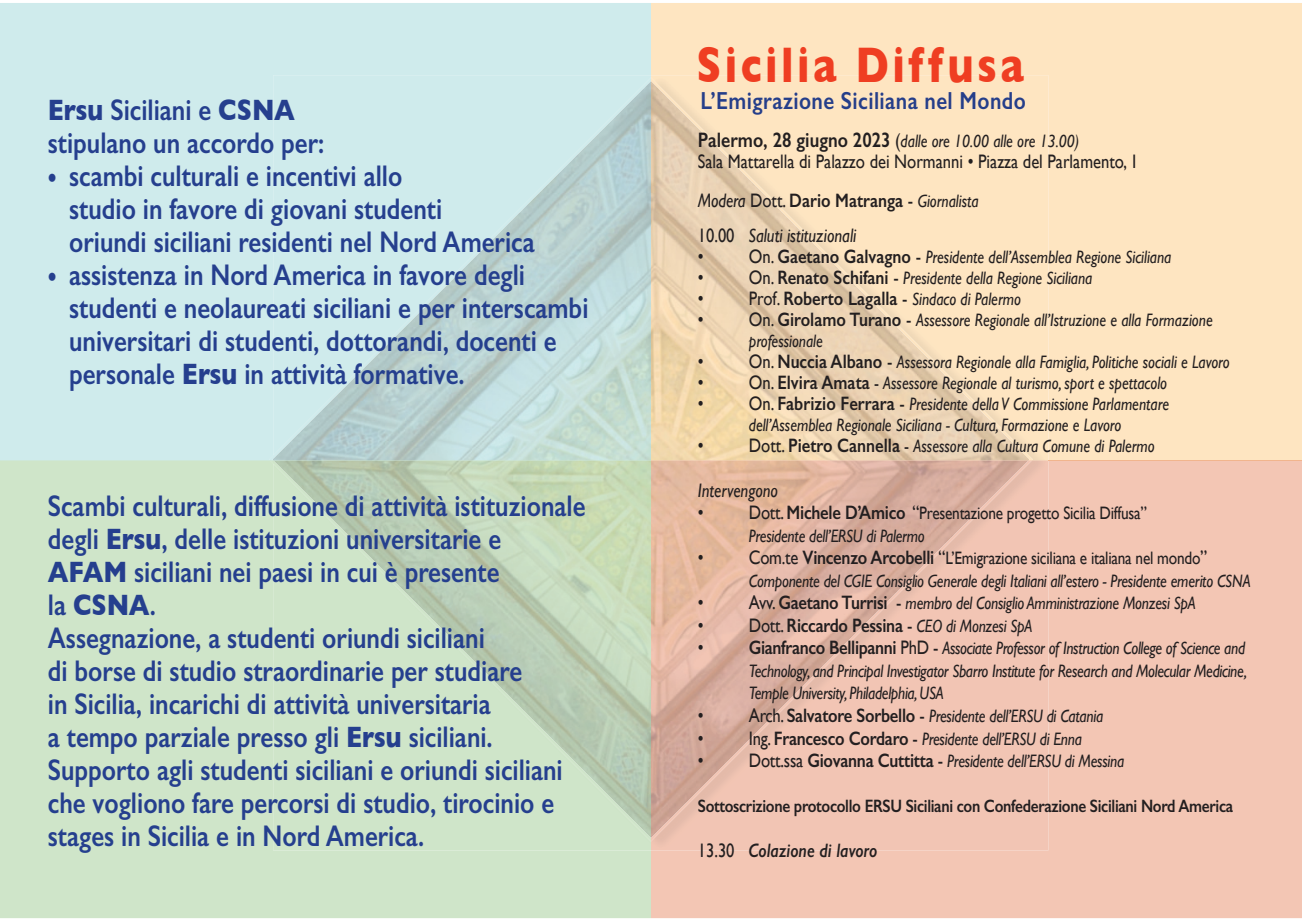
<style>
.page{position:relative;width:1302px;height:919px;background:#fff}
.page>*{position:absolute;margin:0;border:0;box-sizing:border-box;transform-origin:0 0}
.t1{font:700 51px "Gill Sans";letter-spacing:.085em;color:#ef3e22;scale:.8 1}
.t2{font:600 30px/33px "Gill Sans";color:#253f8e;scale:.83 1}
.t3{font:600 24.75px "Gill Sans";letter-spacing:.02em;color:#253e8a;scale:.85 1}
.t4{font:19.5px/39px "Gill Sans";color:#231f20;scale:.85 1}
.t5{font:600 19.5px "Gill Sans";letter-spacing:-.015em;color:#231f20;scale:.85 1}
.t6{font:italic 19.5px "Gill Sans";color:#231f20;scale:.85 1}
.t7{font:italic 600 19.5px "Gill Sans";color:#231f20;scale:.85 1}
.t8{font:italic 18px/22.5px "Gill Sans";color:#231f20;scale:.85 1}
.t9{font:18px/22.5px "Gill Sans";letter-spacing:-.015em;color:#231f20;scale:.85 1}
.t10{font:600 18px "Gill Sans";letter-spacing:-.02em;color:#231f20;scale:.85 1}
.s1{font-weight:700}
.s2{font-weight:600;font-style:normal;font-size:21px}
.s3{font-style:normal;font-size:19.5px}
.s4{font-style:italic}
.s5{font-weight:600}
.s6{font-style:italic;font-size:18px}
.s7{font-style:normal}
.s8{font-weight:600;font-style:normal;font-size:19.5px}
.s9{font-size:19.5px}
.s10{font-weight:600;font-size:19.5px}
.s11{font-weight:400}
.s12{font-weight:400;font-style:italic;font-size:18px}
.s13{font-weight:400;font-style:normal}
</style>
<div class="page">
<div style="left:0;top:3px;width:651px;height:457px;background:#cfebec"></div>
<svg style="left:269px;top:77px;width:382px;height:383px;background:#c5dfdf"></svg>
<div style="left:0;top:461px;width:651px;height:457px;background:#cfe5c9"></div>
<div style="left:273px;top:841px;width:378px;height:9px;background:#cfe5c9"></div>
<svg style="left:270px;top:461px;width:381px;height:380px;background:#c6dbbf"></svg>
<hr style="left:0;top:460px;width:270px;height:1px;background:#afd9be">
<div style="left:651px;top:3px;width:650px;height:457px;background:#fee5c1"></div>
<div style="left:651px;top:75px;width:397px;height:385px;background:#fee5c1"></div>
<svg style="left:651px;top:77px;width:381px;height:383px;background:#f3dab8"></svg>
<div style="left:651px;top:461px;width:650px;height:457px;background:#f3c6b4"></div>
<svg style="left:651px;top:460px;width:380px;height:381px;background:#e7bba9"></svg>
<hr style="left:1048px;top:460px;width:253px;height:1px;background:#f1b58d">
<svg style="left:1028px;top:460px;width:20px;height:1px"></svg>
<h2 class="t2" style="left:48px;top:93px;width:334px"><span class="s1">Ersu</span> Siciliani e <span class="s1">CSNA </span>stipulano un accordo per:</h2>
<h2 class="t2" style="left:69px;top:159px;width:562px;text-indent:-21px">• scambi culturali e incentivi allo<br>studio in favore di giovani studenti<br>oriundi siciliani residenti nel Nord America</h2>
<h2 class="t2" style="left:69px;top:258px;width:627px;text-indent:-21px">• assistenza in Nord America in favore degli studenti e neolaureati siciliani e per interscambi universitari di studenti, dottorandi, docenti e personale <span class="s1">Ersu</span> in attività formative.</h2>
<p class="t2" style="left:48px;top:489px;width:649px">Scambi culturali, diffusione di attività istituzionale degli <span class="s1">Ersu</span>, delle istituzioni universitarie e <span class="s1">AFAM</span> siciliani nei paesi in cui è presente<br>la <span class="s1">CSNA</span>.<br>Assegnazione, a studenti oriundi siciliani<br>di borse di studio straordinarie per studiare<br>in Sicilia, incarichi di attività universitaria<br>a tempo parziale presso gli <span class="s1">Ersu</span> siciliani.<br>Supporto agli studenti siciliani e oriundi siciliani che vogliono fare percorsi di studio, tirocinio e stages in Sicilia e in Nord America.</p>
<h1 class="t1" style="left:696px;top:25px;width:410px">Sicilia Diffusa</h1>
<h3 class="t3" style="left:700px;top:85px;width:384px">L’Emigrazione Siciliana nel Mondo</h3>
<p class="t8" style="left:697px;top:130px;width:450px"><span class="s2">Palermo, 28 giugno 2023</span> <span class="s3">(</span>dalle ore 10.00 alle ore 13.00)</p>
<p class="t4" style="left:697px;top:142px;width:520px">Sala Mattarella di Palazzo dei Normanni • Piazza del Parlamento, 1<br><span class="s4">Modera</span> Dott. <span class="s5">Dario Matranga</span> - <span class="s6">Giornalista</span></p>
<p class="t6" style="left:697px;top:224px;width:188px"><span class="s7">10.00</span> Saluti istituzionali</p>
<p class="t8" style="left:697px;top:245px;width:558px"><span class="s3">• On.</span> <span class="s8">Gaetano Galvagno</span> <span class="s3">-</span> Presidente dell’Assemblea Regione Siciliana</p>
<p class="t8" style="left:697px;top:266px;width:465px"><span class="s3">• On.</span> <span class="s8">Renato Schifani</span> <span class="s3">-</span> Presidente della Regione Siciliana</p>
<p class="t8" style="left:697px;top:287px;width:381px"><span class="s3">• Prof.</span> <span class="s8">Roberto Lagalla</span> <span class="s3">-</span> Sindaco di Palermo</p>
<p class="t8" style="left:748px;top:309px;width:547px;line-height:21px;text-indent:-51px"><span class="s3">• On.</span> <span class="s8">Girolamo Turano</span> <span class="s3">-</span> Assessore Regionale all’Istruzione e alla Formazione professionale</p>
<p class="t8" style="left:697px;top:350px;width:627px"><span class="s3">• On.</span> <span class="s8">Nuccia Albano</span> <span class="s3">-</span> Assessora Regionale alla Famiglia, Politiche sociali e Lavoro</p>
<p class="t8" style="left:697px;top:371px;width:553px"><span class="s3">• On.</span> <span class="s8">Elvira Amata</span> <span class="s7">-</span> Assessore Regionale al turismo, sport e spettacolo</p>
<p class="t8" style="left:697px;top:393px;width:556px;line-height:21px;text-align:center"><span class="s3">• On.</span> <span class="s8">Fabrizio Ferrara</span> <span class="s3">-</span> Presidente della V Commissione Parlamentare dell’Assemblea Regionale Siciliana - Cultura, Formazione e Lavoro</p>
<p class="t8" style="left:697px;top:434px;width:539px"><span class="s3">• Dott.</span> <span class="s8">Pietro Cannella</span> <span class="s7">-</span> Assessore alla Cultura Comune di Palermo</p>
<p class="t6" style="left:697px;top:479px;width:96px">Intervengono</p>
<p class="t9" style="left:748px;top:502px;width:470px;text-indent:-51px"><span class="s9">• Dott.</span> <span class="s10">Michele D’Amico</span> <span class="s9">“</span>Presentazione progetto Sicilia Diffusa”<br><span class="s4">Presidente dell’ERSU di Palermo</span></p>
<p class="t8" style="left:748px;top:547px;width:591px;text-indent:-51px"><span class="s3">• Com.te</span> <span class="s8">Vincenzo Arcobelli</span> <span class="s3">“</span><span class="s7">L’Emigrazione siciliana e italiana nel mondo</span><span class="s3">”<br></span>Componente del CGIE Consiglio Generale degli Italiani all’estero - Presidente emerito CSNA</p>
<p class="t8" style="left:697px;top:592px;width:587px"><span class="s3">• Avv.</span> <span class="s8">Gaetano Turrisi</span> <span class="s3">-</span> membro del Consiglio Amministrazione Monzesi SpA</p>
<p class="t5" style="left:697px;top:613px;width:395px"><span class="s11">• Dott.</span> Riccardo Pessina <span class="s11">-</span> <span class="s12">CEO di Monzesi SpA</span></p>
<p class="t8" style="left:748px;top:637px;width:587px;text-align:justify;text-indent:-51px"><span class="s3">•</span> <span class="s8">Gianfranco Bellipanni</span> <span class="s3">PhD -</span> Associate Professor of Instruction College of Science and Technology, and Principal Investigator Sbarro Institute for Research and Molecular Medicine, Temple University, Philadelphia, USA</p>
<p class="t8" style="left:697px;top:704px;width:478px"><span class="s3">• Arch.</span> <span class="s8">Salvatore Sorbello</span> <span class="s3">-</span> Presidente dell’ERSU di Catania</p>
<p class="t8" style="left:697px;top:727px;width:453px"><span class="s3">• Ing.</span> <span class="s8">Francesco Cordaro</span> <span class="s3">-</span> Presidente dell’ERSU di Enna</p>
<p class="t8" style="left:697px;top:749px;width:503px"><span class="s3">• Dott.ssa</span> <span class="s8">Giovanna Cuttitta</span> <span class="s3">-</span> Presidente dell’ERSU di Messina</p>
<p class="t10" style="left:697px;top:795px;width:631px">Sottoscrizione protocollo ERSU Siciliani con Confederazione Siciliani Nord America</p>
<p class="t7" style="left:697px;top:838px;width:213px"><span class="s13">13.30</span> Colazione di lavoro</p>
</div>
